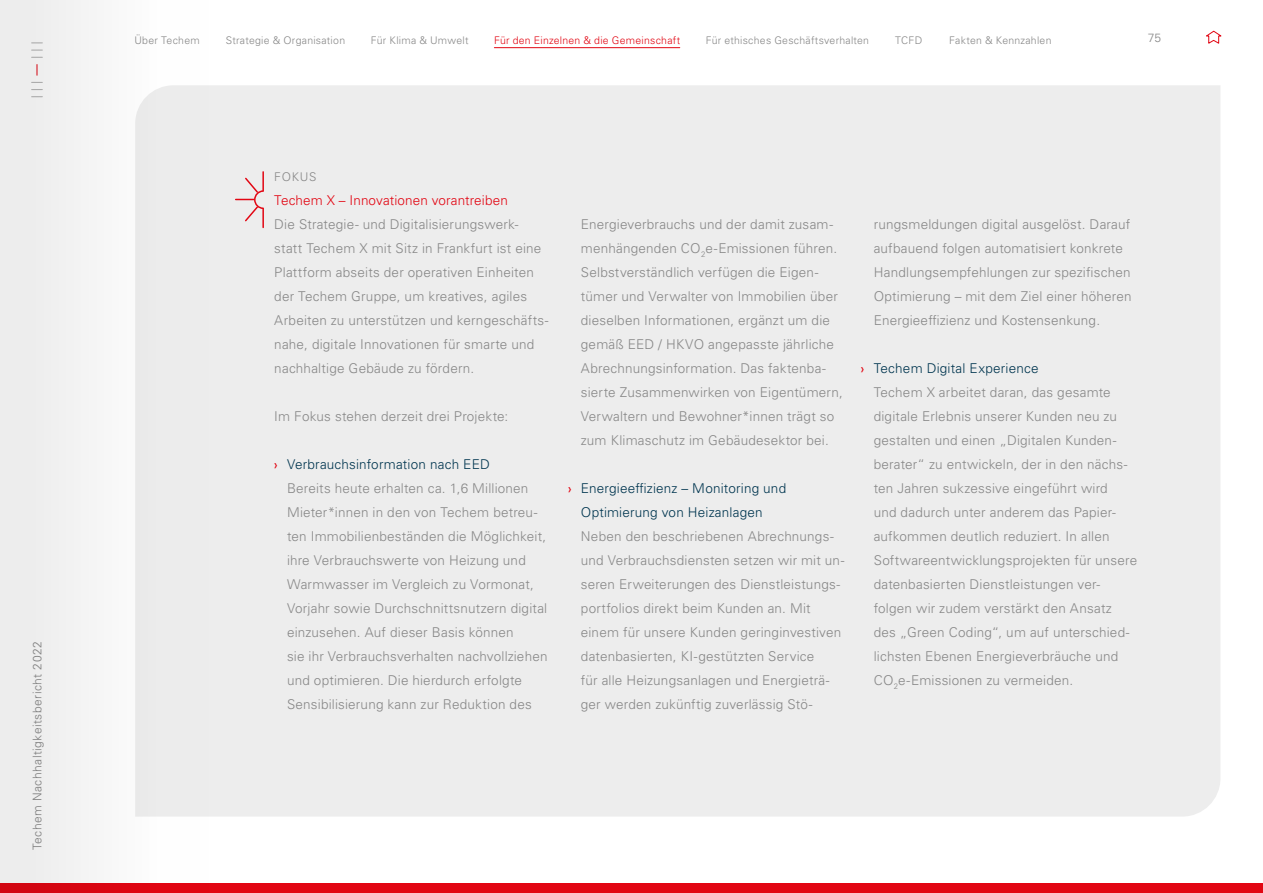
<style>
.page{position:relative;width:1263px;height:893px;background:#fff}
.page>*{position:absolute;margin:0;border:0;box-sizing:border-box;transform-origin:0 0}
.t1{font:300 13.5px/24px "Univers LT Pro 45";letter-spacing:.015em;color:#878787}
.t2{font:300 13.5px/24px "Univers LT Pro 45";letter-spacing:.015em;color:#00354f}
.t3{font:300 13.5px "Univers LT Pro 45";letter-spacing:.01em;color:#e20613}
.t4{font:300 12px "Univers LT Pro 45";letter-spacing:.04em;color:#878787}
.t5{font:300 10.5px "Univers LT Pro 45";letter-spacing:.025em;color:#878787}
.t6{font:300 10.5px "Univers LT Pro 45";letter-spacing:.025em;color:#e20613}
.s1{font-family:"Univers LT Pro 55 Roman";font-weight:400;color:#e20613}
.s2{color:#00354f}
</style>
<div class="page">
<div style="left:0;top:883px;width:1263px;height:10px;background:#e20613"></div>
<hr style="left:494px;top:47px;width:186px;height:1px;background:#e20613">
<svg style="left:1206px;top:30px;width:16px;height:14px"></svg>
<div style="left:209px;top:85px;width:1011px;height:732px;background:#ededed"></div>
<svg style="left:236px;top:172px;width:29px;height:55px;background:#ebd2d4"></svg>
<div style="left:0;top:1px;width:209px;height:892px;background:#ededed"></div>
<p class="t4" style="left:29px;top:850px;width:211px;rotate:-90deg">Techem Nachhaltigkeitsbericht 2022</p>
<p class="t5" style="left:134px;top:33px;width:67px">Über Techem</p>
<p class="t5" style="left:226px;top:33px;width:121px">Strategie &amp; Organisation</p>
<p class="t5" style="left:371px;top:33px;width:99px">Für Klima &amp; Umwelt</p>
<p class="t6" style="left:494px;top:33px;width:188px">Für den Einzelnen &amp; die Gemeinschaft</p>
<p class="t5" style="left:706px;top:33px;width:165px">Für ethisches Geschäftsverhalten</p>
<p class="t5" style="left:895px;top:33px;width:29px">TCFD</p>
<p class="t5" style="left:949px;top:33px;width:104px">Fakten &amp; Kennzahlen</p>
<p class="t4" style="left:1148px;top:30px;width:15px">75</p>
<p class="t4" style="left:274px;top:168px;width:44px">FOKUS</p>
<p class="t3" style="left:274px;top:191px;width:235px">Techem X – Innovationen vorantreiben</p>
<p class="t1" style="left:274px;top:211px;width:276px">Die Strategie- und Digitalisierungswerk&shy;statt Techem X mit Sitz in Frankfurt ist eine Plattform abseits der operativen Einheiten der Techem Gruppe, um kreatives, agiles Arbeiten zu unterstützen und kerngeschäfts&shy;nahe, digitale Innovationen für smarte und nachhaltige Gebäude zu fördern.</p>
<p class="t1" style="left:274px;top:403px;width:235px">Im Fokus stehen derzeit drei Projekte:</p>
<p class="t1" style="left:287px;top:451px;width:262px;text-indent:-13px"><span class="s1">›</span> <span class="s2">Verbrauchsinformation nach EED<br></span>Bereits heute erhalten ca. 1,6 Millionen Mieter*innen in den von Techem betreu&shy;ten Immobilienbeständen die Möglichkeit, ihre Verbrauchswerte von Heizung und Warmwasser im Vergleich zu Vormonat, Vorjahr sowie Durchschnittsnutzern digital einzusehen. Auf dieser Basis können<br>sie ihr Verbrauchsverhalten nachvollziehen und optimieren. Die hierdurch erfolgte Sensibilisierung kann zur Reduktion des</p>
<p class="t1" style="left:581px;top:211px;width:263px">Energieverbrauchs und der damit zusam&shy;menhängenden CO<sub>2</sub>e-Emissionen führen.<br>Selbstverständlich verfügen die Eigen&shy;tümer und Verwalter von Immobilien über dieselben Informationen, ergänzt um die gemäß EED / HKVO angepasste jährliche Abrechnungsinformation. Das faktenba&shy;sierte Zusammenwirken von Eigentümern, Verwaltern und Bewohner*innen trägt so zum Klimaschutz im Gebäudesektor bei.</p>
<p class="t2" style="left:581px;top:475px;width:207px;text-indent:-13px"><span class="s1">›</span> Energieeffizienz – Monitoring und<br>Optimierung von Heizanlagen</p>
<p class="t1" style="left:581px;top:523px;width:265px">Neben den beschriebenen Abrechnungs&shy;und Verbrauchsdiensten setzen wir mit un&shy;seren Erweiterungen des Dienstleistungs&shy;portfolios direkt beim Kunden an. Mit einem für unsere Kunden geringinvestiven datenbasierten, KI-gestützten Service<br>für alle Heizungsanlagen und Energieträ&shy;ger werden zukünftig zuverlässig Stö-</p>
<p class="t1" style="left:874px;top:211px;width:259px">rungsmeldungen digital ausgelöst. Darauf aufbauend folgen automatisiert konkrete Handlungsempfehlungen zur spezifischen Optimierung – mit dem Ziel einer höheren Energieeffizienz und Kostensenkung.</p>
<p class="t1" style="left:874px;top:355px;width:265px;text-indent:-13px"><span class="s1">›</span> <span class="s2">Techem Digital Experience<br></span>Techem X arbeitet daran, das gesamte digitale Erlebnis unserer Kunden neu zu gestalten und einen „Digitalen Kunden&shy;berater“ zu entwickeln, der in den nächs&shy;ten Jahren sukzessive eingeführt wird<br>und dadurch unter anderem das Papier&shy;aufkommen deutlich reduziert. In allen Softwareentwicklungsprojekten für unsere datenbasierten Dienstleistungen ver&shy;folgen wir zudem verstärkt den Ansatz des „Green Coding“, um auf unterschied&shy;lichsten Ebenen Energieverbräuche und CO<sub>2</sub>e-Emissionen zu vermeiden.</p>
</div>
